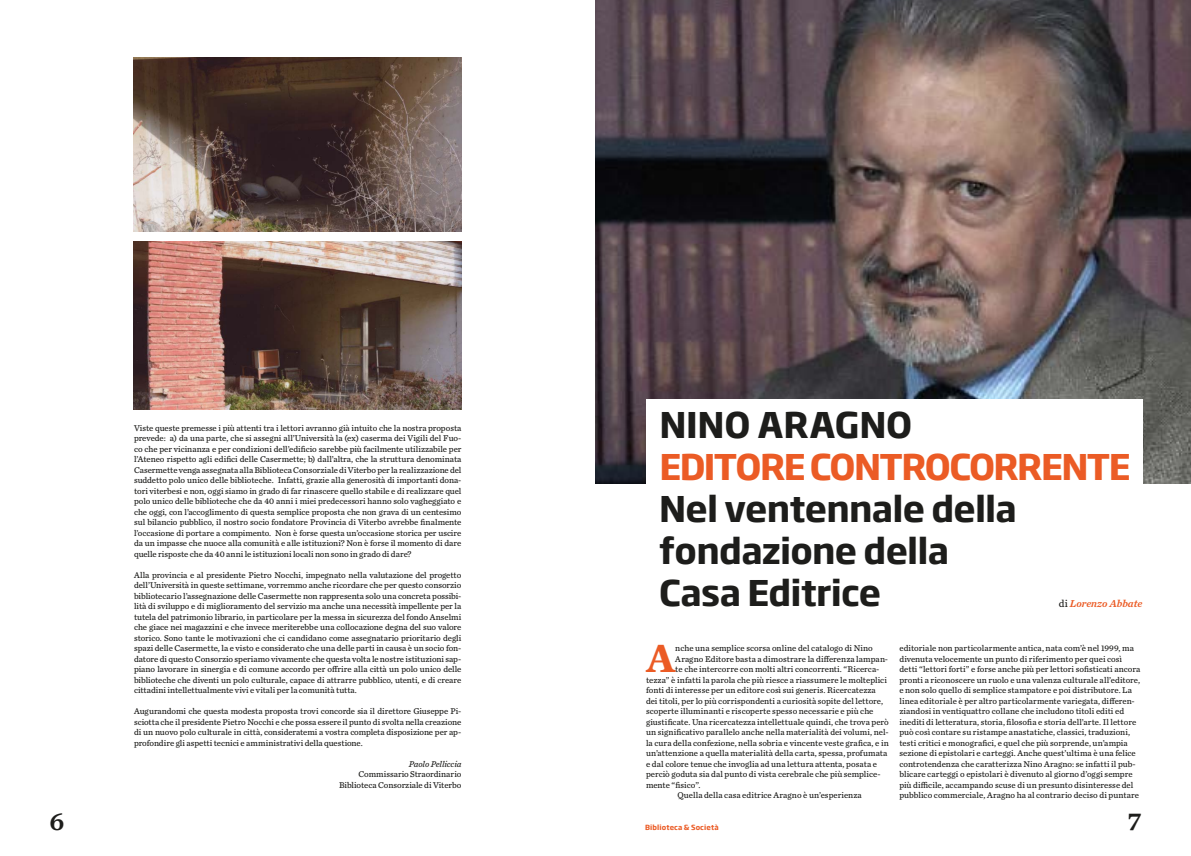
<style>
.page{position:relative;width:1191px;height:856px;background:#fff}
.page>*{position:absolute;margin:0;border:0;box-sizing:border-box;transform-origin:0 0}
.t1{font:700 40.69px "Chronicle Text G4";color:#eb5b25}
.t2{font:700 35px/42px "Soho Gothic Pro";letter-spacing:-.02em;color:#1d1d1b}
.t3{font:700 35px "Soho Gothic Pro";letter-spacing:-.05em;color:#eb5b25}
.t4{font:26.25px "Chronicle Text G4 Semi";color:#1d1d1b}
.t5{font:italic 10.5px "Chronicle Text G4 Semi";letter-spacing:-.005em;color:#eb5b25}
.t6{font:8.75px/10.5px "Chronicle Text G4";letter-spacing:.005em;color:#1d1d1b;text-align:justify}
.t7{font:italic 8.75px "Chronicle Text G4";letter-spacing:-.015em;color:#1d1d1b}
.t8{font:700 7px "Soho Gothic Pro";letter-spacing:.015em;color:#eb5b25}
.s1{font-family:"Chronicle Text G4";font-style:normal;color:#1d1d1b}
</style>
<div class="page">
<img style="left:595px;top:0;width:596px;height:483px">
<div style="left:646px;top:399px;width:496px;height:89px;background:#fff"></div>
<img style="left:134px;top:57px;width:327px;height:174px">
<img style="left:134px;top:242px;width:327px;height:168px">
<h2 class="t2" style="left:659px;top:401px;width:254px">NINO ARAGNO</h2>
<h2 class="t3" style="left:659px;top:439px;width:473px">EDITORE CONTROCORRENTE</h2>
<h2 class="t2" style="left:659px;top:485px;width:359px">Nel ventennale della fondazione della<br>Casa Editrice</h2>
<h1 class="t1" style="left:646px;top:625px;width:30px">A</h1>
<p class="t6" style="left:675px;top:642px;width:199px">nche una semplice scorsa online del catalogo di Nino</p>
<p class="t6" style="left:134px;top:422px;width:329px">Viste queste premesse i più attenti tra i lettori avranno già intuito che la nostra proposta prevede: a) da una parte, che si assegni all’Università la (ex) caserma dei Vigili del Fuo&shy;co che per vicinanza e per condizioni dell’edificio sarebbe più facilmente utilizzabile per l’Ateneo rispetto agli edifici delle Casermette; b) dall’altra, che la struttura denominata Casermette venga assegnata alla Biblioteca Consorziale di Viterbo per la realizzazione del suddetto polo unico delle biblioteche. Infatti, grazie alla generosità di importanti dona&shy;tori viterbesi e non, oggi siamo in grado di far rinascere quello stabile e di realizzare quel polo unico delle biblioteche che da 40 anni i miei predecessori hanno solo vagheggiato e che oggi, con l’accoglimento di questa semplice proposta che non grava di un centesimo sul bilancio pubblico, il nostro socio fondatore Provincia di Viterbo avrebbe finalmente l’occasione di portare a compimento. Non è forse questa un’occasione storica per uscire da un impasse che nuoce alla comunità e alle istituzioni? Non è forse il momento di dare quelle risposte che da 40 anni le istituzioni locali non sono in grado di dare?</p>
<p class="t6" style="left:134px;top:569px;width:329px">Alla provincia e al presidente Pietro Nocchi, impegnato nella valutazione del progetto dell’Università in queste settimane, vorremmo anche ricordare che per questo consorzio bibliotecario l’assegnazione delle Casermette non rappresenta solo una concreta possibi&shy;lità di sviluppo e di miglioramento del servizio ma anche una necessità impellente per la tutela del patrimonio librario, in particolare per la messa in sicurezza del fondo Anselmi che giace nei magazzini e che invece meriterebbe una collocazione degna del suo valore storico. Sono tante le motivazioni che ci candidano come assegnatario prioritario degli spazi delle Casermette, la e visto e considerato che una delle parti in causa è un socio fon&shy;datore di questo Consorzio speriamo vivamente che questa volta le nostre istituzioni sap&shy;piano lavorare in sinergia e di comune accordo per offrire alla città un polo unico delle biblioteche che diventi un polo culturale, capace di attrarre pubblico, utenti, e di creare cittadini intellettualmente vivi e vitali per la comunità tutta.</p>
<p class="t6" style="left:134px;top:705px;width:329px">Augurandomi che questa modesta proposta trovi concorde sia il direttore Giuseppe Pi&shy;sciotta che il presidente Pietro Nocchi e che possa essere il punto di svolta nella creazione di un nuovo polo culturale in città, consideratemi a vostra completa disposizione per ap&shy;profondire gli aspetti tecnici e amministrativi della questione.</p>
<p class="t7" style="left:409px;top:757px;width:54px">Paolo Pelliccia</p>
<p class="t6" style="left:339px;top:768px;width:124px;text-align:right">Commissario Straordinario<br>Biblioteca Consorziale di Viterbo</p>
<p class="t5" style="left:1059px;top:595px;width:85px"><span class="s1">di</span> Lorenzo Abbate</p>
<p class="t6" style="left:899px;top:642px;width:242px;text-align:left">editoriale non particolarmente antica, nata com’è nel 1999, ma divenuta velocemente un punto di riferimento per quei così detti “lettori forti” e forse anche più per lettori sofisticati ancora pronti a riconoscere un ruolo e una valenza culturale all’editore, e non solo quello di semplice stampatore e poi distributore. La linea editoriale è per altro particolarmente variegata, differen&shy;ziandosi in ventiquattro collane che includono titoli editi ed inediti di letteratura, storia, filosofia e storia dell’arte. Il lettore può così contare su ristampe anastatiche, classici, traduzioni, testi critici e monografici, e quel che più sorprende, un’ampia sezione di epistolari e carteggi. Anche quest’ultima è una felice controtendenza che caratterizza Nino Aragno: se infatti il pub&shy;blicare carteggi o epistolari è divenuto al giorno d’oggi sempre più difficile, accampando scuse di un presunto disinteresse del pubblico commerciale, Aragno ha al contrario deciso di puntare</p>
<h3 class="t4" style="left:1127px;top:800px;width:15px">7</h3>
<p class="t6" style="left:675px;top:653px;width:214px">Aragno Editore basta a dimostrare la differenza lampan-</p>
<p class="t6" style="left:675px;top:663px;width:206px">te che intercorre con molti altri concorrenti. “Ricerca-</p>
<p class="t6" style="left:646px;top:674px;width:242px">tezza” è infatti la parola che più riesce a riassumere le molteplici</p>
<p class="t6" style="left:646px;top:684px;width:231px">fonti di interesse per un editore così sui generis. Ricercatezza</p>
<p class="t6" style="left:646px;top:695px;width:239px">dei titoli, per lo più corrispondenti a curiosità sopite del lettore,</p>
<p class="t6" style="left:646px;top:705px;width:229px">scoperte illuminanti e riscoperte spesso necessarie e più che</p>
<p class="t6" style="left:646px;top:716px;width:244px">giustificate. Una ricercatezza intellettuale quindi, che trova però</p>
<p class="t6" style="left:646px;top:726px;width:244px">un significativo parallelo anche nella materialità dei volumi, nel-</p>
<p class="t6" style="left:646px;top:737px;width:244px">la cura della confezione, nella sobria e vincente veste grafica, e in</p>
<p class="t6" style="left:646px;top:747px;width:243px">un’attenzione a quella materialità della carta, spessa, profumata</p>
<p class="t6" style="left:646px;top:758px;width:232px">e dal colore tenue che invoglia ad una lettura attenta, posata e</p>
<p class="t6" style="left:646px;top:768px;width:236px">perciò goduta sia dal punto di vista cerebrale che più semplice-</p>
<p class="t6" style="left:646px;top:779px;width:56px">mente “fisico”.</p>
<p class="t6" style="left:677px;top:789px;width:186px">Quella della casa editrice Aragno è un’esperienza</p>
<h3 class="t4" style="left:50px;top:800px;width:16px">6</h3>
<p class="t8" style="left:645px;top:821px;width:75px">Biblioteca &amp; Società</p>
</div>
